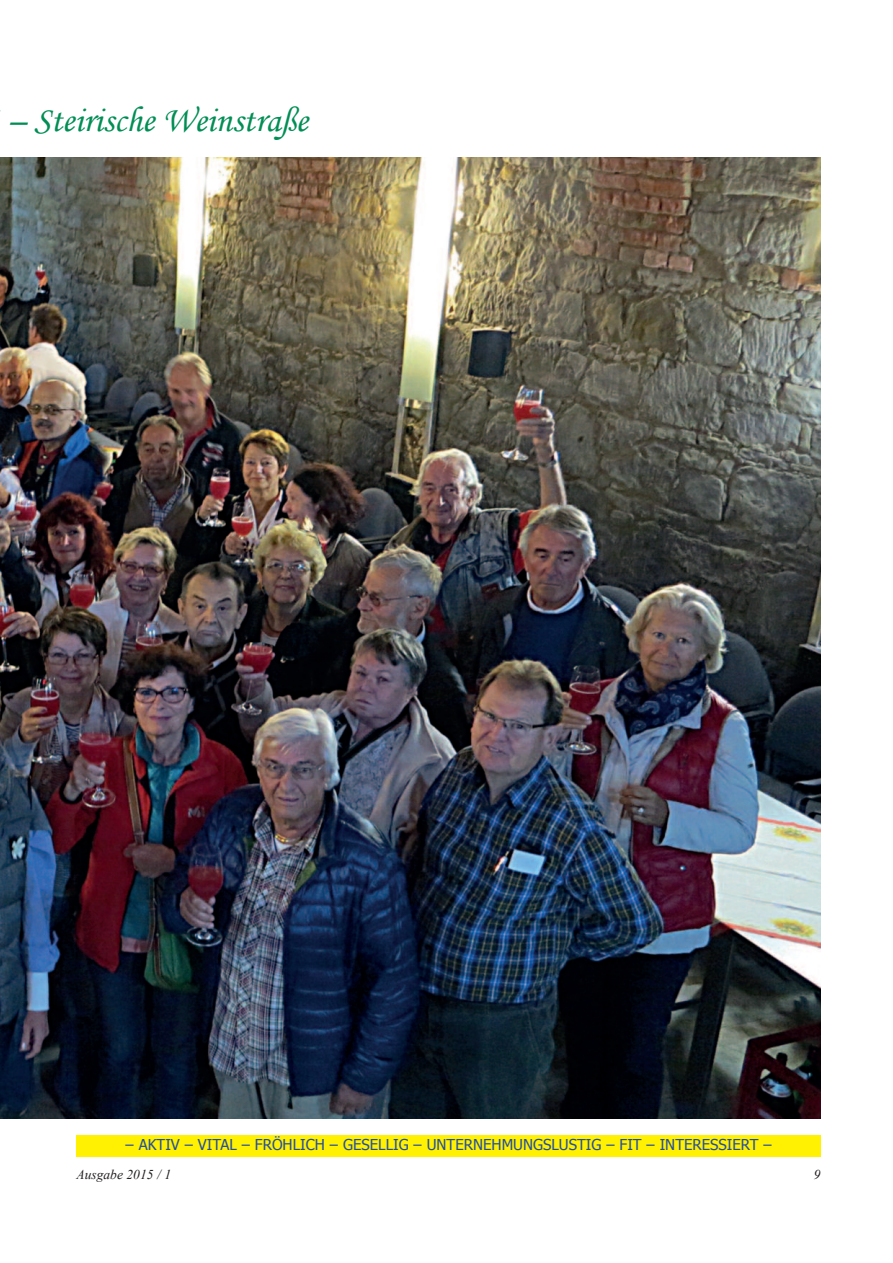
<style>
.page{position:relative;width:893px;height:1263px;background:#fff}
.page>*{position:absolute;margin:0;border:0;box-sizing:border-box;transform-origin:0 0}
.t1{font:36px "Monotype Corsiva";color:#008e54}
.t2{font:15px "Tahoma";color:#244ea1}
.t3{font:italic 13.5px "Times New Roman";color:#231f20}
</style>
<div class="page">
<div style="left:77px;top:1135px;width:744px;height:22px;background:#fff101"></div>
<img style="left:0;top:157px;width:821px;height:961px">
<h1 class="t1" style="left:8px;top:103px;width:302px">– Steirische Weinstraße</h1>
<p class="t2" style="left:126px;top:1135px;width:647px">– AKTIV – VITAL – FRÖHLICH – GESELLIG – UNTERNEHMUNGSLUSTIG – FIT – INTERESSIERT –</p>
<p class="t3" style="left:77px;top:1167px;width:96px">Ausgabe 2015 / 1</p>
<p class="t3" style="left:814px;top:1167px;width:8px">9</p>
</div>
